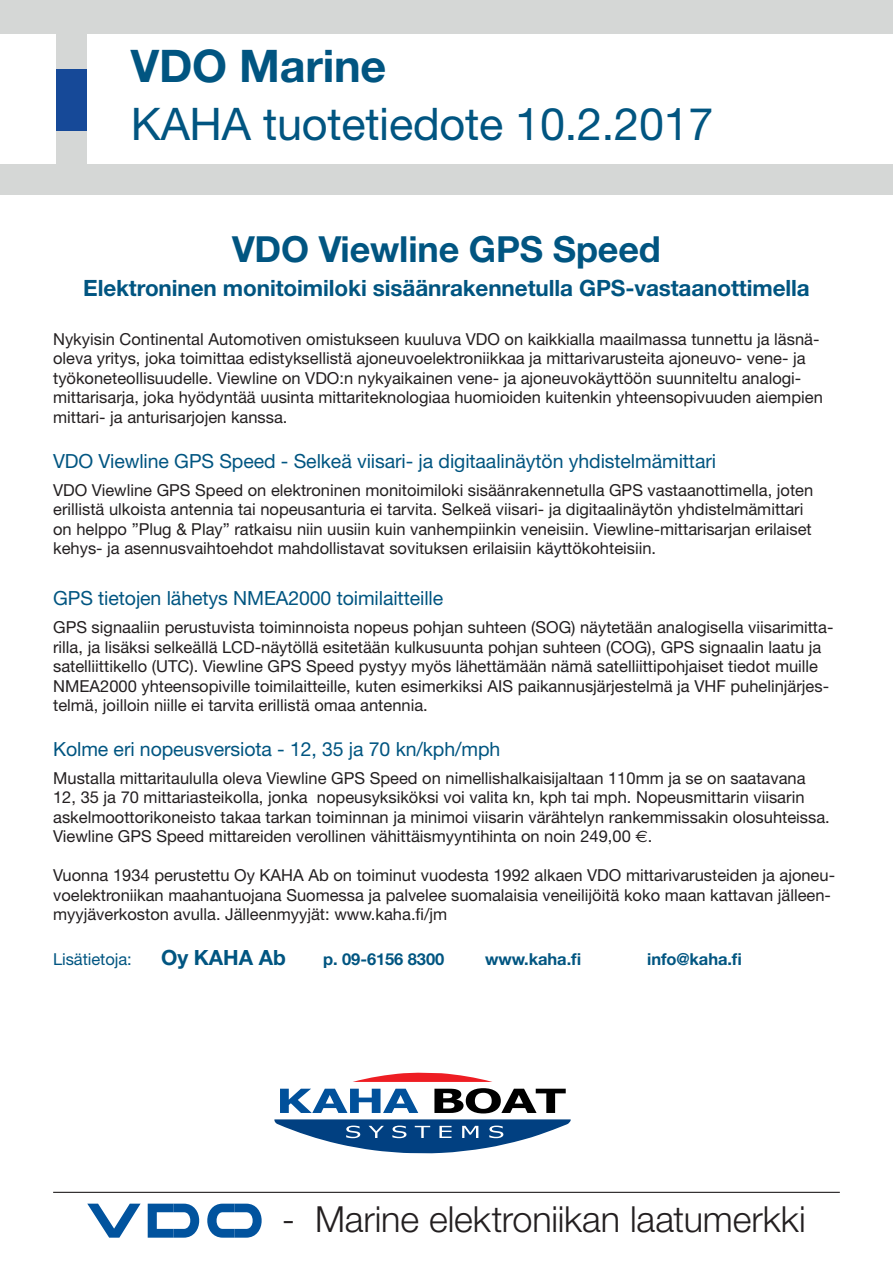
<style>
.page{position:relative;width:893px;height:1263px;background:#fff}
.page>*{position:absolute;margin:0;border:0;box-sizing:border-box;transform-origin:0 0}
.t1{font:45px "Helvetica Neue";letter-spacing:-.005em;color:#015581}
.t2{font:700 45px "Helvetica Neue";letter-spacing:-.005em;color:#015581}
.t3{font:300 36px "Helvetica Neue";letter-spacing:-.005em;color:#231f20}
.t4{font:700 36px "Helvetica Neue";letter-spacing:-.005em;color:#015581}
.t5{font:700 22.5px "Helvetica Neue";letter-spacing:-.005em;color:#015581}
.t6{font:700 21px "Helvetica Neue";letter-spacing:-.005em;color:#015581}
.t7{font:19.5px "Helvetica Neue";letter-spacing:-.005em;color:#015581}
.t8{font:16.5px/19.5px "Helvetica Neue";color:#231f20}
.t9{font:700 16.5px "Helvetica Neue";letter-spacing:-.005em;color:#015581}
.t10{font:16.5px "Helvetica Neue";letter-spacing:-.005em;color:#015581}
.s1{font-family:"Euro Sans"}
</style>
<div class="page">
<div style="left:0;top:0;width:893px;height:33px;background:#d5d7d6"></div>
<div style="left:56px;top:33px;width:31px;height:131px;background:#d5d7d6"></div>
<div style="left:56px;top:69px;width:31px;height:61px;background:#164998"></div>
<div style="left:0;top:164px;width:893px;height:31px;background:#d5d7d6"></div>
<hr style="left:53px;top:1192px;width:787px;height:1px;background:#231f20">
<svg style="left:87px;top:1203px;width:54px;height:35px"></svg>
<svg style="left:148px;top:1203px;width:114px;height:35px"></svg>
<svg style="left:353px;top:1073px;width:139px;height:9px"></svg>
<svg style="left:280px;top:1089px;width:138px;height:24px"></svg>
<svg style="left:434px;top:1088px;width:132px;height:25px"></svg>
<svg style="left:274px;top:1119px;width:297px;height:35px"></svg>
<h1 class="t2" style="left:131px;top:38px;width:257px">VDO Marine</h1>
<h1 class="t1" style="left:131px;top:97px;width:584px">KAHA tuotetiedote 10.2.2017</h1>
<h2 class="t4" style="left:232px;top:227px;width:430px">VDO Viewline GPS Speed</h2>
<h3 class="t5" style="left:83px;top:274px;width:728px">Elektroninen monitoimiloki sisäänrakennetulla GPS-vastaanottimella</h3>
<p class="t8" style="left:53px;top:329px;width:771px">Nykyisin Continental Automotiven omistukseen kuuluva VDO on kaikkialla maailmassa tunnettu ja läsnä&shy;oleva yritys, joka toimittaa edistyksellistä ajoneuvoelektroniikkaa ja mittarivarusteita ajoneuvo- vene- ja työkoneteollisuudelle. Viewline on VDO:n nykyaikainen vene- ja ajoneuvokäyttöön suunniteltu analogi&shy;mittarisarja, joka hyödyntää uusinta mittariteknologiaa huomioiden kuitenkin yhteensopivuuden aiempien mittari- ja anturisarjojen kanssa.</p>
<p class="t7" style="left:53px;top:449px;width:664px">VDO Viewline GPS Speed - Selkeä viisari- ja digitaalinäytön yhdistelmämittari</p>
<p class="t8" style="left:53px;top:480px;width:762px">VDO Viewline GPS Speed on elektroninen monitoimiloki sisäänrakennetulla GPS vastaanottimella, joten erillistä ulkoista antennia tai nopeusanturia ei tarvita. Selkeä viisari- ja digitaalinäytön yhdistelmämittari on helppo ”Plug &amp; Play” ratkaisu niin uusiin kuin vanhempiinkin veneisiin. Viewline-mittarisarjan erilaiset kehys- ja asennusvaihtoehdot mahdollistavat sovituksen erilaisiin käyttökohteisiin.</p>
<p class="t7" style="left:53px;top:586px;width:392px">GPS tietojen lähetys NMEA2000 toimilaitteille</p>
<p class="t8" style="left:53px;top:617px;width:782px">GPS signaaliin perustuvista toiminnoista nopeus pohjan suhteen (SOG) näytetään analogisella viisarimitta&shy;rilla, ja lisäksi selkeällä LCD-näytöllä esitetään kulkusuunta pohjan suhteen (COG), GPS signaalin laatu ja satelliittikello (UTC). Viewline GPS Speed pystyy myös lähettämään nämä satelliittipohjaiset tiedot muille NMEA2000 yhteensopiville toimilaitteille, kuten esimerkiksi AIS paikannusjärjestelmä ja VHF puhelinjärjes&shy;telmä, joilloin niille ei tarvita erillistä omaa antennia.</p>
<p class="t7" style="left:53px;top:737px;width:449px">Kolme eri nopeusversiota - 12, 35 ja 70 kn/kph/mph</p>
<p class="t8" style="left:53px;top:768px;width:778px">Mustalla mittaritaululla oleva Viewline GPS Speed on nimellishalkaisijaltaan 110mm ja se on saatavana 12, 35 ja 70 mittariasteikolla, jonka nopeusyksiköksi voi valita kn, kph tai mph. Nopeusmittarin viisarin askelmoottorikoneisto takaa tarkan toiminnan ja minimoi viisarin värähtelyn rankemmissakin olosuhteissa.<br>Viewline GPS Speed mittareiden verollinen vähittäismyyntihinta on noin 249,00 <span class="s1">e</span>.</p>
<p class="t8" style="left:53px;top:865px;width:783px">Vuonna 1934 perustettu Oy KAHA Ab on toiminut vuodesta 1992 alkaen VDO mittarivarusteiden ja ajoneu&shy;voelektroniikan maahantuojana Suomessa ja palvelee suomalaisia veneilijöitä koko maan kattavan jälleen&shy;myyjäverkoston avulla. Jälleenmyyjät: www.kaha.fi/jm</p>
<p class="t10" style="left:53px;top:949px;width:80px">Lisätietoja:</p>
<p class="t6" style="left:161px;top:945px;width:126px">Oy KAHA Ab</p>
<p class="t9" style="left:323px;top:949px;width:123px">p. 09-6156 8300</p>
<p class="t9" style="left:485px;top:949px;width:98px">www.kaha.fi</p>
<p class="t9" style="left:647px;top:949px;width:96px">info@kaha.fi</p>
<h2 class="t3" style="left:282px;top:1197px;width:525px">- Marine elektroniikan laatumerkki</h2>
</div>
